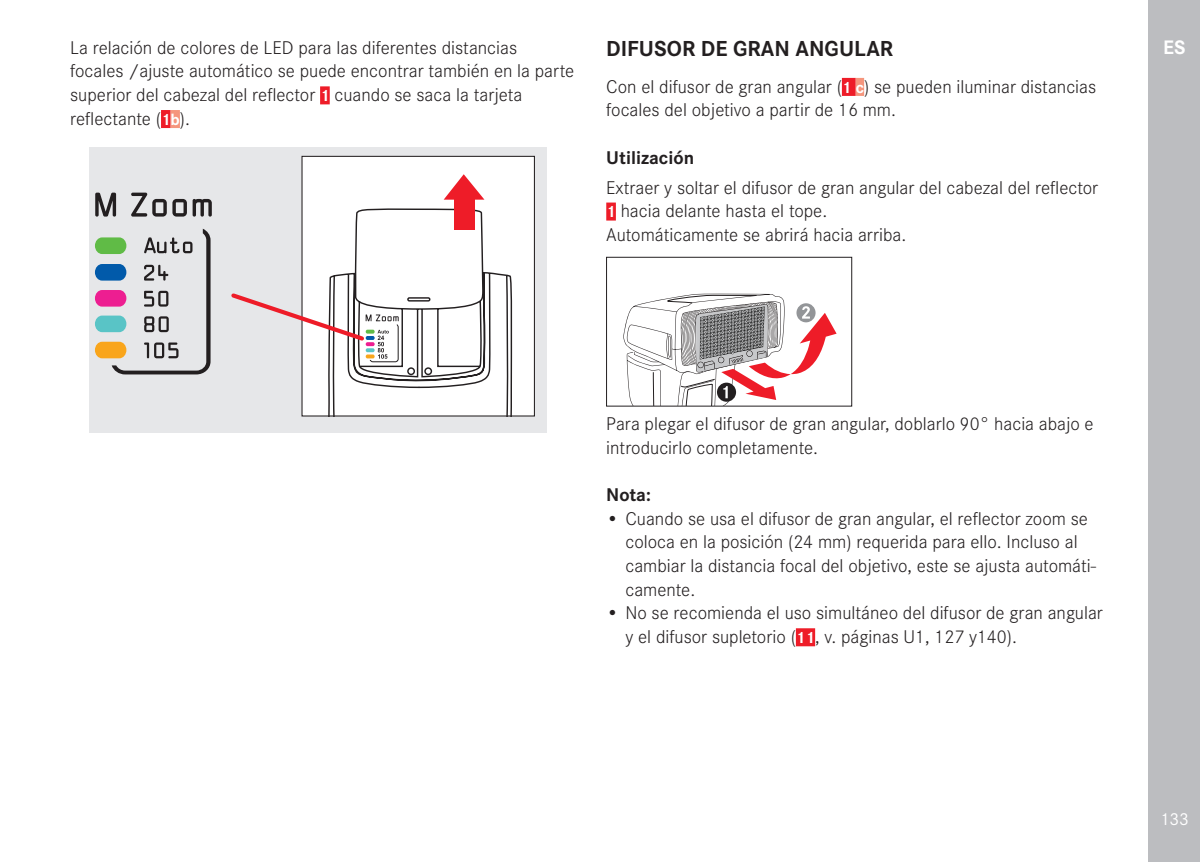
<style>
.page{position:relative;width:1200px;height:862px;background:#fff}
.page>*{position:absolute;margin:0;border:0;box-sizing:border-box;transform-origin:0 0}
.t1{font:700 22.5px "Corporate S";color:#231f20}
.t2{font:700 20.25px "Corporate S";color:#fff}
.t3{font:300 19.12px/23.6px "Corporate S";color:#231f20}
.t4{font:700 19.12px "Corporate S";color:#231f20}
.t5{font:18px "Corporate S";color:#fff}
.s1{font-weight:700;font-size:16.88px;color:#fff}
</style>
<div class="page">
<div style="left:1148px;top:0;width:51px;height:861px;background:#bcbdc0"></div>
<div style="left:320px;top:86px;width:9px;height:18px;background:#ee1c28"></div>
<div style="left:161px;top:110px;width:10px;height:18px;background:#ee1c28"></div>
<div style="left:171px;top:110px;width:9px;height:18px;background:#f5967d"></div>
<div style="left:89px;top:147px;width:458px;height:285px;background:#e6e7e9"></div>
<div style="left:302px;top:156px;width:232px;height:260px;background:#fff"></div>
<div style="left:454px;top:194px;width:20px;height:35px;background:#ee1c28"></div>
<svg style="left:444px;top:174px;width:40px;height:25px"></svg>
<div style="left:95px;top:237px;width:31px;height:17px;background:#60bb46;border-radius:8px"></div>
<div style="left:95px;top:264px;width:31px;height:16px;background:#015aaa;border-radius:8px"></div>
<div style="left:95px;top:290px;width:31px;height:16px;background:#ed1e91;border-radius:8px"></div>
<div style="left:95px;top:315px;width:31px;height:17px;background:#59c4c6;border-radius:8px"></div>
<div style="left:95px;top:341px;width:31px;height:17px;background:#f9a51b;border-radius:8px"></div>
<svg style="left:95px;top:192px;width:21px;height:24px"></svg>
<svg style="left:131px;top:192px;width:81px;height:24px"></svg>
<svg style="left:112px;top:229px;width:98px;height:145px"></svg>
<svg style="left:231px;top:208px;width:282px;height:208px"></svg>
<div style="left:841px;top:78px;width:14px;height:18px;background:#ee1c28"></div>
<div style="left:855px;top:78px;width:8px;height:18px;background:#f5967d"></div>
<div style="left:606px;top:202px;width:9px;height:18px;background:#ee1c28"></div>
<div style="left:795px;top:628px;width:20px;height:18px;background:#ee1c28"></div>
<svg style="left:623px;top:293px;width:213px;height:111px"></svg>
<div style="left:606px;top:257px;width:245px;height:149px;border:1px solid #231f20"></div>
<p class="t3" style="left:70px;top:34px;width:505px">La relación de colores de LED para las diferentes distancias focales /ajuste automático se puede encontrar también en la parte superior del cabezal del reflector <span class="s1">1</span> cuando se saca la tarjeta reflectante (<span class="s1">1b</span>).</p>
<p class="t1" style="left:606px;top:31px;width:288px">DIFUSOR DE GRAN ANGULAR</p>
<p class="t3" style="left:606px;top:73px;width:491px">Con el difusor de gran angular (<span class="s1">1 c</span>) se pueden iluminar distancias focales del objetivo a partir de 16 mm.</p>
<p class="t4" style="left:606px;top:142px;width:89px">Utilización</p>
<p class="t3" style="left:606px;top:174px;width:493px">Extraer y soltar el difusor de gran angular del cabezal del reflector<br><span class="s1">1</span> hacia delante hasta el tope.<br>Automáticamente se abrirá hacia arriba.</p>
<p class="t2" style="left:1162px;top:32px;width:24px">ES</p>
<p class="t3" style="left:606px;top:410px;width:489px">Para plegar el difusor de gran angular, doblarlo 90° hacia abajo e introducirlo completamente.</p>
<p class="t4" style="left:606px;top:479px;width:46px">Nota:</p>
<p class="t3" style="left:625px;top:505px;width:472px;text-indent:-19px">• Cuando se usa el difusor de gran angular, el reflector zoom se coloca en la posición (24 mm) requerida para ello. Incluso al cambiar la distancia focal del objetivo, este se ajusta automáti&shy;camente.</p>
<p class="t3" style="left:625px;top:599px;width:479px;text-indent:-19px">• No se recomienda el uso simultáneo del difusor de gran angular y el difusor supletorio (<span class="s1">11</span>, v. páginas U1, 127 y140).</p>
<p class="t5" style="left:1159px;top:806px;width:30px">133</p>
</div>
